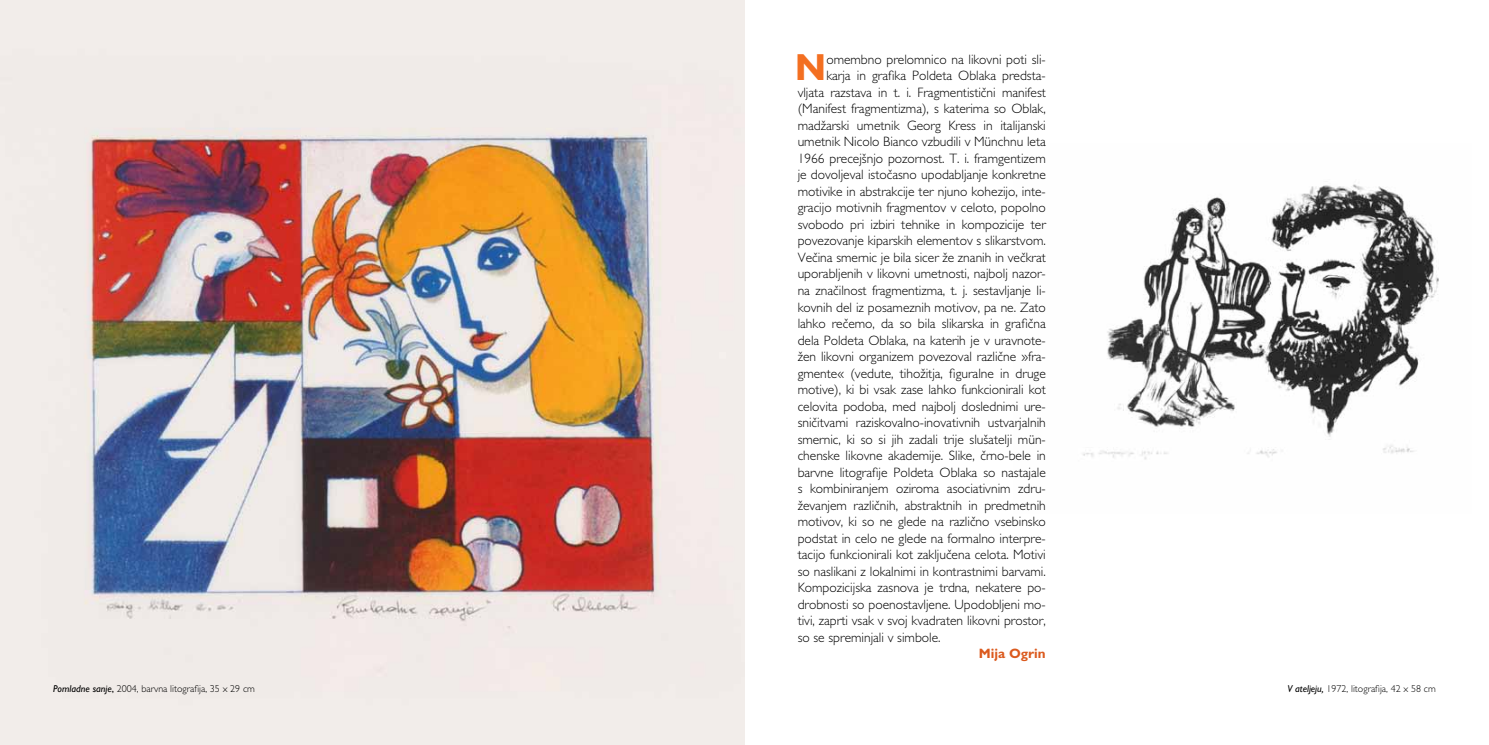
<style>
.page{position:relative;width:1489px;height:745px;background:#fff}
.page>*{position:absolute;margin:0;border:0;box-sizing:border-box;transform-origin:0 0}
.t1{font:700 37.88px "Gill Sans X";color:#f36f21}
.t2{font:300 13.62px "Gill Sans X";color:#000}
.t3{font:700 13.62px "Gill Sans X";color:#db5a1e}
.t4{font:300 10px "Gill Sans X";color:#000}
.s1{font-weight:400;font-style:italic}
.s2{font-weight:400}
</style>
<div class="page">
<img style="left:0;top:0;width:744px;height:744px">
<img style="left:1083px;top:184px;width:356px;height:276px">
<h1 class="t1" style="left:794px;top:45px;width:33px">N</h1>
<p class="t2" style="left:826px;top:51px;width:221px">omembno prelomnico na likovni poti sli-</p>
<p class="t2" style="left:826px;top:68px;width:221px">karja in grafika Poldeta Oblaka predsta-</p>
<p class="t2" style="left:797px;top:84px;width:250px">vljata razstava in t. i. Fragmentistični manifest</p>
<p class="t2" style="left:797px;top:101px;width:250px">(Manifest fragmentizma), s katerima so Oblak,</p>
<p class="t2" style="left:797px;top:117px;width:250px">madžarski umetnik Georg Kress in italijanski</p>
<p class="t2" style="left:797px;top:134px;width:250px">umetnik Nicolo Bianco vzbudili v Münchnu leta</p>
<p class="t2" style="left:797px;top:150px;width:250px">1966 precejšnjo pozornost. T. i. framgentizem</p>
<p class="t2" style="left:797px;top:167px;width:250px">je dovoljeval istočasno upodabljanje konkretne</p>
<p class="t2" style="left:797px;top:183px;width:250px">motivike in abstrakcije ter njuno kohezijo, inte-</p>
<p class="t2" style="left:797px;top:200px;width:250px">gracijo motivnih fragmentov v celoto, popolno</p>
<p class="t2" style="left:797px;top:216px;width:250px">svobodo pri izbiri tehnike in kompozicije ter</p>
<p class="t2" style="left:797px;top:233px;width:250px">povezovanje kiparskih elementov s slikarstvom.</p>
<p class="t2" style="left:797px;top:249px;width:250px">Večina smernic je bila sicer že znanih in večkrat</p>
<p class="t2" style="left:797px;top:266px;width:250px">uporabljenih v likovni umetnosti, najbolj nazor-</p>
<p class="t2" style="left:797px;top:282px;width:250px">na značilnost fragmentizma, t. j. sestavljanje li-</p>
<p class="t2" style="left:797px;top:299px;width:250px">kovnih del iz posameznih motivov, pa ne. Zato</p>
<p class="t2" style="left:797px;top:315px;width:249px">lahko rečemo, da so bila slikarska in grafična</p>
<p class="t2" style="left:797px;top:332px;width:250px">dela Poldeta Oblaka, na katerih je v uravnote-</p>
<p class="t2" style="left:797px;top:348px;width:250px">žen likovni organizem povezoval različne »fra-</p>
<p class="t2" style="left:797px;top:365px;width:250px">gmente« (vedute, tihožitja, figuralne in druge</p>
<p class="t2" style="left:797px;top:381px;width:250px">motive), ki bi vsak zase lahko funkcionirali kot</p>
<p class="t2" style="left:797px;top:398px;width:250px">celovita podoba, med najbolj doslednimi ure-</p>
<p class="t2" style="left:797px;top:414px;width:250px">sničitvami raziskovalno-inovativnih ustvarjalnih</p>
<p class="t2" style="left:797px;top:431px;width:250px">smernic, ki so si jih zadali trije slušatelji mün-</p>
<p class="t2" style="left:797px;top:447px;width:250px">chenske likovne akademije. Slike, črno-bele in</p>
<p class="t2" style="left:797px;top:464px;width:250px">barvne litografije Poldeta Oblaka so nastajale</p>
<p class="t2" style="left:797px;top:480px;width:250px">s kombiniranjem oziroma asociativnim zdru-</p>
<p class="t2" style="left:797px;top:497px;width:250px">ževanjem različnih, abstraktnih in predmetnih</p>
<p class="t2" style="left:797px;top:513px;width:250px">motivov, ki so ne glede na različno vsebinsko</p>
<p class="t2" style="left:797px;top:530px;width:249px">podstat in celo ne glede na formalno interpre-</p>
<p class="t2" style="left:797px;top:546px;width:250px">tacijo funkcionirali kot zaključena celota. Motivi</p>
<p class="t2" style="left:797px;top:563px;width:250px">so naslikani z lokalnimi in kontrastnimi barvami.</p>
<p class="t2" style="left:797px;top:579px;width:250px">Kompozicijska zasnova je trdna, nekatere po-</p>
<p class="t2" style="left:797px;top:596px;width:250px">drobnosti so poenostavljene. Upodobljeni mo-</p>
<p class="t2" style="left:797px;top:612px;width:249px">tivi, zaprti vsak v svoj kvadraten likovni prostor,</p>
<p class="t2" style="left:797px;top:629px;width:144px">so se spreminjali v simbole.</p>
<p class="t3" style="left:978px;top:645px;width:68px">Mija Ogrin</p>
<p class="t4" style="left:53px;top:682px;width:203px"><span class="s1">Pomladne sanje</span><span class="s2">,</span> 2004, barvna litografija, 35 x 29 cm</p>
<p class="t4" style="left:1287px;top:682px;width:150px"><span class="s1">V ateljeju,</span> 1972, litografija, 42 x 58 cm</p>
</div>
